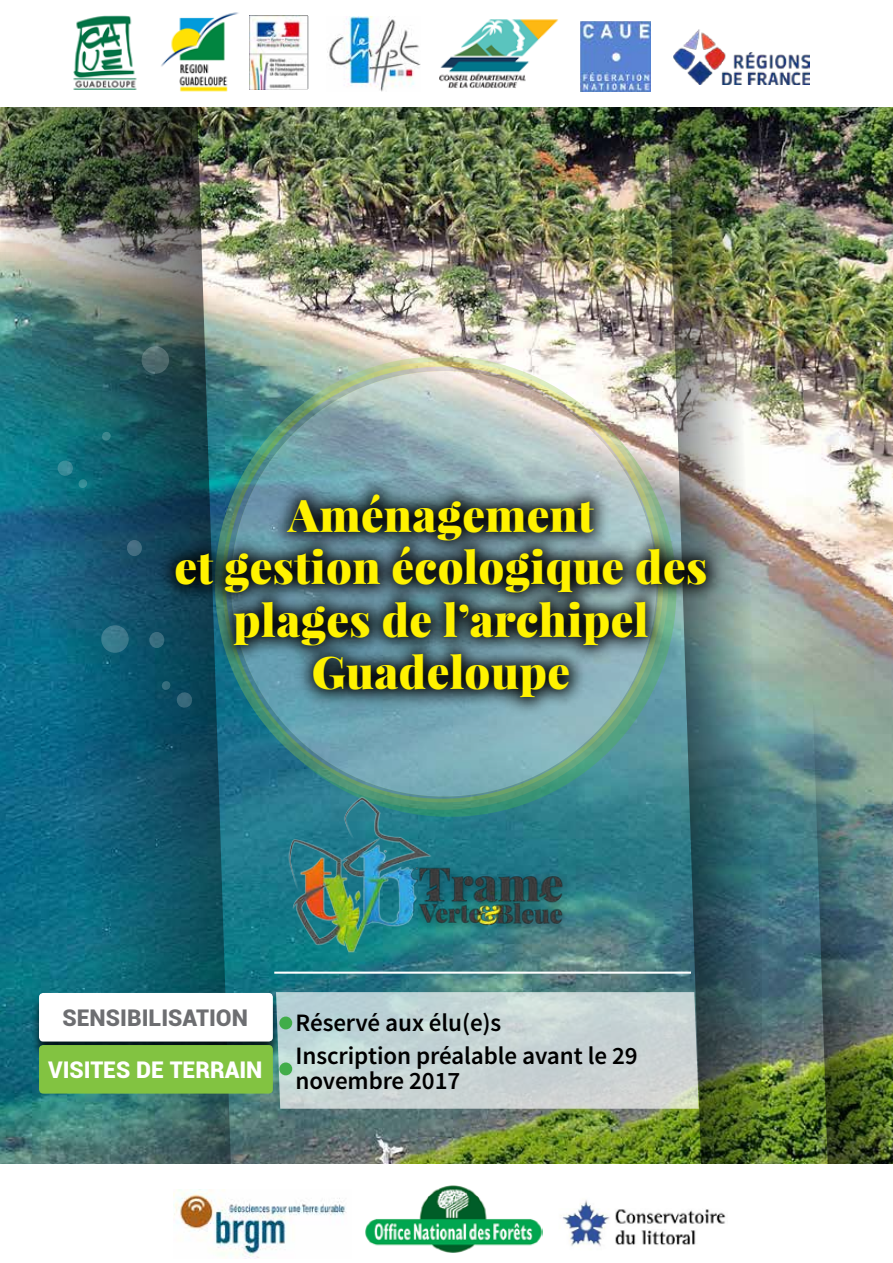
<style>
.page{position:relative;width:893px;height:1263px;background:#fff}
.page>*{position:absolute;margin:0;border:0;box-sizing:border-box;transform-origin:0 0}
.t1{font:900 45px/52.5px "Playfair Display";letter-spacing:.01em;color:#fff200;text-align:center}
.t2{font:600 25.05px/33.5px "Source Sans Pro";letter-spacing:-.005em;color:#000}
.t3{font:900 22.95px "Roboto";color:#fff}
.t4{font:900 22.95px "Roboto";color:#6d6e71}
</style>
<div class="page">
<img style="left:235px;top:107px;width:658px;height:1057px">
<img style="left:663px;top:107px;width:99px;height:1057px">
<img style="left:0;top:107px;width:235px;height:1057px">
<img style="left:226px;top:367px;width:432px;height:432px">
<svg style="left:231px;top:371px;width:425px;height:425px"></svg>
<img style="left:279px;top:789px;width:294px;height:172px">
<div style="left:157px;top:476px;width:567px;height:240px;background:#000;opacity:.92"></div>
<hr style="left:274px;top:971px;width:417px;height:3px;background:#fff">
<img style="left:790px;top:107px;width:99px;height:1057px">
<div style="left:31px;top:995px;width:250px;height:65px;background:#000;opacity:.75"></div>
<div style="left:39px;top:993px;width:234px;height:48px;background:#fff;border-radius:4px"></div>
<div style="left:39px;top:1045px;width:234px;height:48px;background:#82c341;border-radius:4px"></div>
<div style="left:101px;top:625px;width:28px;height:28px;background:#397b8d;border-radius:50%"></div>
<div style="left:149px;top:632px;width:15px;height:16px;background:#3a6d7f;border-radius:50%"></div>
<div style="left:127px;top:540px;width:15px;height:16px;background:#446e82;border-radius:50%"></div>
<svg style="left:142px;top:346px;width:27px;height:28px"></svg>
<svg style="left:57px;top:460px;width:31px;height:29px"></svg>
<svg style="left:102px;top:431px;width:9px;height:10px"></svg>
<svg style="left:161px;top:680px;width:32px;height:29px"></svg>
<svg style="left:276px;top:992px;width:423px;height:117px;fill:#c8d4d4"></svg>
<div style="left:279px;top:1016px;width:13px;height:13px;background:#41ad49;border-radius:50%"></div>
<div style="left:279px;top:1062px;width:13px;height:13px;background:#41ad49;border-radius:50%"></div>
<img style="left:73px;top:15px;width:64px;height:75px">
<img style="left:161px;top:12px;width:78px;height:80px">
<img style="left:327px;top:16px;width:94px;height:75px">
<img style="left:439px;top:19px;width:120px;height:69px">
<img style="left:174px;top:1189px;width:173px;height:69px">
<img style="left:365px;top:1185px;width:178px;height:68px">
<img style="left:561px;top:1200px;width:165px;height:46px">
<img style="left:581px;top:22px;width:70px;height:70px">
<img style="left:250px;top:16px;width:58px;height:74px">
<hr style="left:308px;top:16px;width:1px;height:73px;background:#939598">
<img style="left:674px;top:29px;width:135px;height:55px">
<p class="t1" style="left:174px;top:488px;width:534px">Aménagement<br>et gestion écologique des plages de l’archipel<br>Guadeloupe</p>
<p class="t4" style="left:63px;top:1001px;width:187px">SENSIBILISATION</p>
<p class="t3" style="left:48px;top:1053px;width:216px">VISITES DE TERRAIN</p>
<p class="t2" style="left:296px;top:1006px;width:344px">Réservé aux élu(e)s<br>Inscription préalable avant le 29</p>
<p class="t2" style="left:296px;top:1065px;width:166px">novembre 2017</p>
</div>
